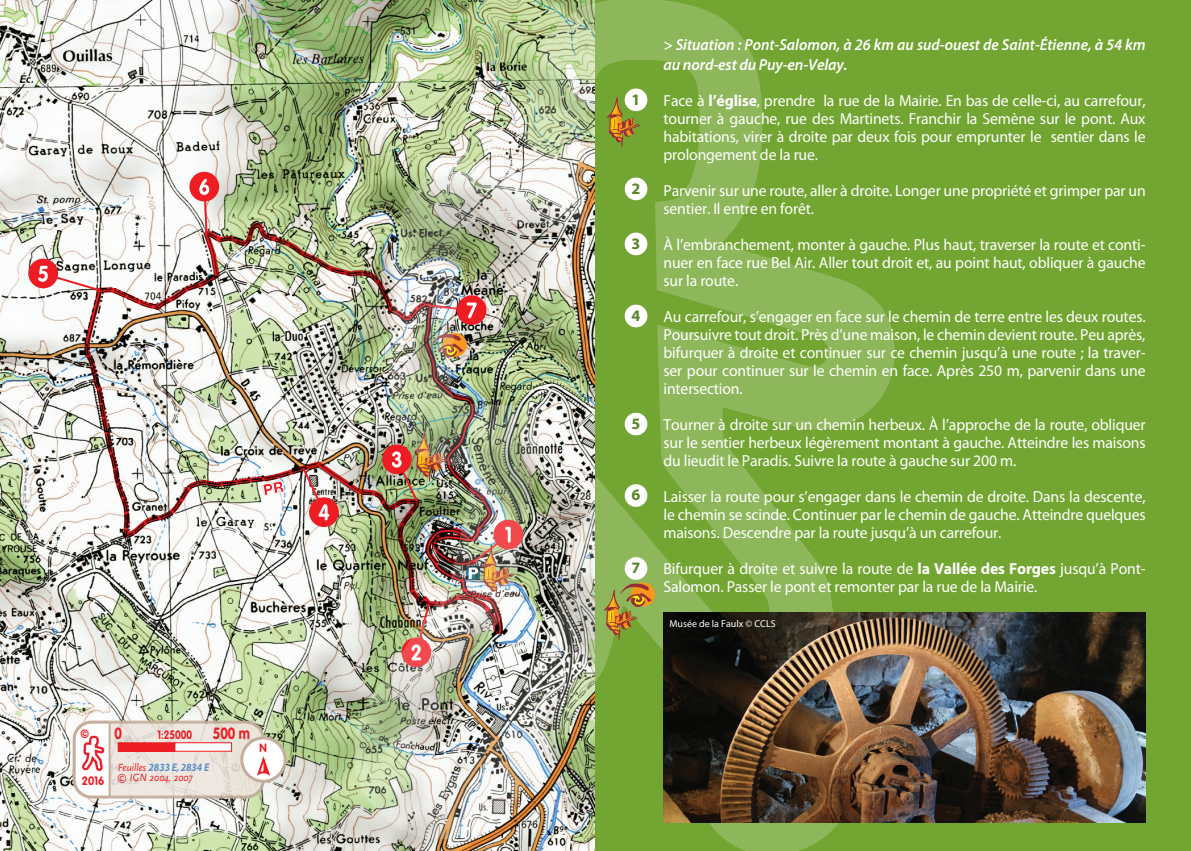
<style>
.page{position:relative;width:1191px;height:851px;background:#fff}
.page>*{position:absolute;margin:0;border:0;box-sizing:border-box;transform-origin:0 0}
._03-INFOS_PRAT_Encad{font:16px/18px "Myriad Pro";letter-spacing:-.01em;color:#fff;text-align:justify}
.Inter{font:italic 600 16px/19.2px "Myriad Pro";color:#fff;scale:.96 1}
.Inter-2{font:700 16px "Myriad Pro";color:#588527}
.t1{font:700 16px "VAG Rounded Std";color:#ee1d23;scale:.82 1}
.t2{font:700 12px "VAG Rounded Std";color:#ee1d23;scale:.82 1}
.t3{font:700 12px "VAG Rounded Std";color:#ee1d23;scale:.9 1}
.t4{font:italic 11px/10px "Scala Sans";color:#ee1d23;scale:.9 1}
.t5{font:10px "Myriad Pro";color:#fff}
.s1{font-family:"Myriad";font-weight:700;color:#5990cb}
.s2{font-weight:700}
</style>
<div class="page">
<img style="left:0;top:0;width:354px;height:850px">
<img style="left:84px;top:223px;width:270px;height:411px">
<div style="left:190px;top:173px;width:28px;height:27px;background:#ee1d23;border-radius:50%"></div>
<div style="left:189px;top:172px;width:30px;height:29px;border:2px solid #ee1d23;border-radius:50%"></div>
<svg style="left:199px;top:179px;width:10px;height:56px"></svg>
<div style="left:29px;top:260px;width:28px;height:27px;background:#ee1d23;border-radius:50%"></div>
<div style="left:28px;top:258px;width:30px;height:30px;border:2px solid #ee1d23;border-radius:50%"></div>
<svg style="left:38px;top:266px;width:64px;height:26px"></svg>
<div style="left:310px;top:498px;width:28px;height:28px;background:#ee1d23;border-radius:50%"></div>
<div style="left:309px;top:497px;width:30px;height:30px;border:2px solid #ee1d23;border-radius:50%"></div>
<svg style="left:300px;top:465px;width:29px;height:55px"></svg>
<svg style="left:242px;top:737px;width:43px;height:44px"></svg>
<div style="left:240px;top:736px;width:47px;height:46px;border:3px solid #c4ad9c;border-radius:50%"></div>
<svg style="left:71px;top:719px;width:201px;height:81px"></svg>
<div style="left:595px;top:0;width:596px;height:850px;background:#73a532"></div>
<img style="left:354px;top:0;width:540px;height:850px">
<div style="left:624px;top:88px;width:23px;height:23px;background:#fff;border-radius:50%"></div>
<div style="left:624px;top:484px;width:23px;height:23px;background:#fff;border-radius:50%"></div>
<div style="left:624px;top:557px;width:23px;height:22px;background:#fff;border-radius:50%"></div>
<div style="left:624px;top:412px;width:23px;height:23px;background:#fff;border-radius:50%"></div>
<div style="left:624px;top:232px;width:23px;height:23px;background:#fff;border-radius:50%"></div>
<div style="left:624px;top:177px;width:23px;height:23px;background:#fff;border-radius:50%"></div>
<div style="left:624px;top:304px;width:23px;height:23px;background:#fff;border-radius:50%"></div>
<svg style="left:607px;top:96px;width:33px;height:51px"></svg>
<div style="left:631px;top:582px;width:24px;height:24px;background:#f7981d;border-radius:50%"></div>
<svg style="left:604px;top:583px;width:48px;height:57px"></svg>
<img style="left:663px;top:612px;width:482px;height:210px">
<svg style="left:262px;top:480px;width:23px;height:16px"></svg>
<p class="t3" style="left:80px;top:726px;width:11px">©</p>
<p class="t3" style="left:82px;top:774px;width:27px">2016</p>
<p class="t1" style="left:114px;top:723px;width:11px">0</p>
<p class="t2" style="left:158px;top:727px;width:44px">1:25000</p>
<p class="t1" style="left:213px;top:723px;width:47px">500 m</p>
<p class="t4" style="left:117px;top:762px;width:104px">Feuilles <span class="s1">2833 E, 2834 E </span>© IGN 2004, 2007</p>
<p class="t3" style="left:259px;top:740px;width:10px">N</p>
<p class="Inter-2" style="left:631px;top:89px;width:10px">1</p>
<p class="Inter-2" style="left:631px;top:178px;width:10px">2</p>
<p class="Inter-2" style="left:631px;top:233px;width:10px">3</p>
<p class="Inter-2" style="left:631px;top:305px;width:10px">4</p>
<p class="Inter-2" style="left:631px;top:413px;width:10px">5</p>
<p class="Inter-2" style="left:631px;top:484px;width:10px">6</p>
<p class="Inter-2" style="left:631px;top:557px;width:10px">7</p>
<p class="Inter" style="left:663px;top:35px;width:503px">&gt; Situation : Pont-Salomon, à 26 km au sud-ouest de Saint-Étienne, à 54 km au nord-est du Puy-en-Velay.</p>
<p class="_03-INFOS_PRAT_Encad" style="left:663px;top:91px;width:483px">Face à <span class="s2">l’église</span>, prendre la rue de la Mairie. En bas de celle-ci, au carrefour, tourner à gauche, rue des Martinets. Franchir la Semène sur le pont. Aux habitations, virer à droite par deux fois pour emprunter le sentier dans le prolongement de la rue.</p>
<p class="_03-INFOS_PRAT_Encad" style="left:663px;top:181px;width:483px">Parvenir sur une route, aller à droite. Longer une propriété et grimper par un sentier. Il entre en forêt.</p>
<p class="_03-INFOS_PRAT_Encad" style="left:663px;top:235px;width:483px">À l’embranchement, monter à gauche. Plus haut, traverser la route et conti&shy;nuer en face rue Bel Air. Aller tout droit et, au point haut, obliquer à gauche sur la route.</p>
<p class="_03-INFOS_PRAT_Encad" style="left:663px;top:307px;width:483px">Au carrefour, s’engager en face sur le chemin de terre entre les deux routes.<br>Poursuivre tout droit. Près d’une maison, le chemin devient route. Peu après, bifurquer à droite et continuer sur ce chemin jusqu’à une route ; la traver&shy;ser pour continuer sur le chemin en face. Après 250 m, parvenir dans une intersection.</p>
<p class="_03-INFOS_PRAT_Encad" style="left:663px;top:415px;width:483px">Tourner à droite sur un chemin herbeux. À l’approche de la route, obliquer sur le sentier herbeux légèrement montant à gauche. Atteindre les maisons du lieudit le Paradis. Suivre la route à gauche sur 200 m.</p>
<p class="_03-INFOS_PRAT_Encad" style="left:663px;top:487px;width:483px">Laisser la route pour s’engager dans le chemin de droite. Dans la descente, le chemin se scinde. Continuer par le chemin de gauche. Atteindre quelques maisons. Descendre par la route jusqu’à un carrefour.</p>
<p class="_03-INFOS_PRAT_Encad" style="left:663px;top:559px;width:483px">Bifurquer à droite et suivre la route de <span class="s2">la Vallée des Forges</span> jusqu’à Pont-<br>Salomon. Passer le pont et remonter par la rue de la Mairie.</p>
<p class="t5" style="left:669px;top:617px;width:108px">Musée de la Faulx © CCLS</p>
</div>
